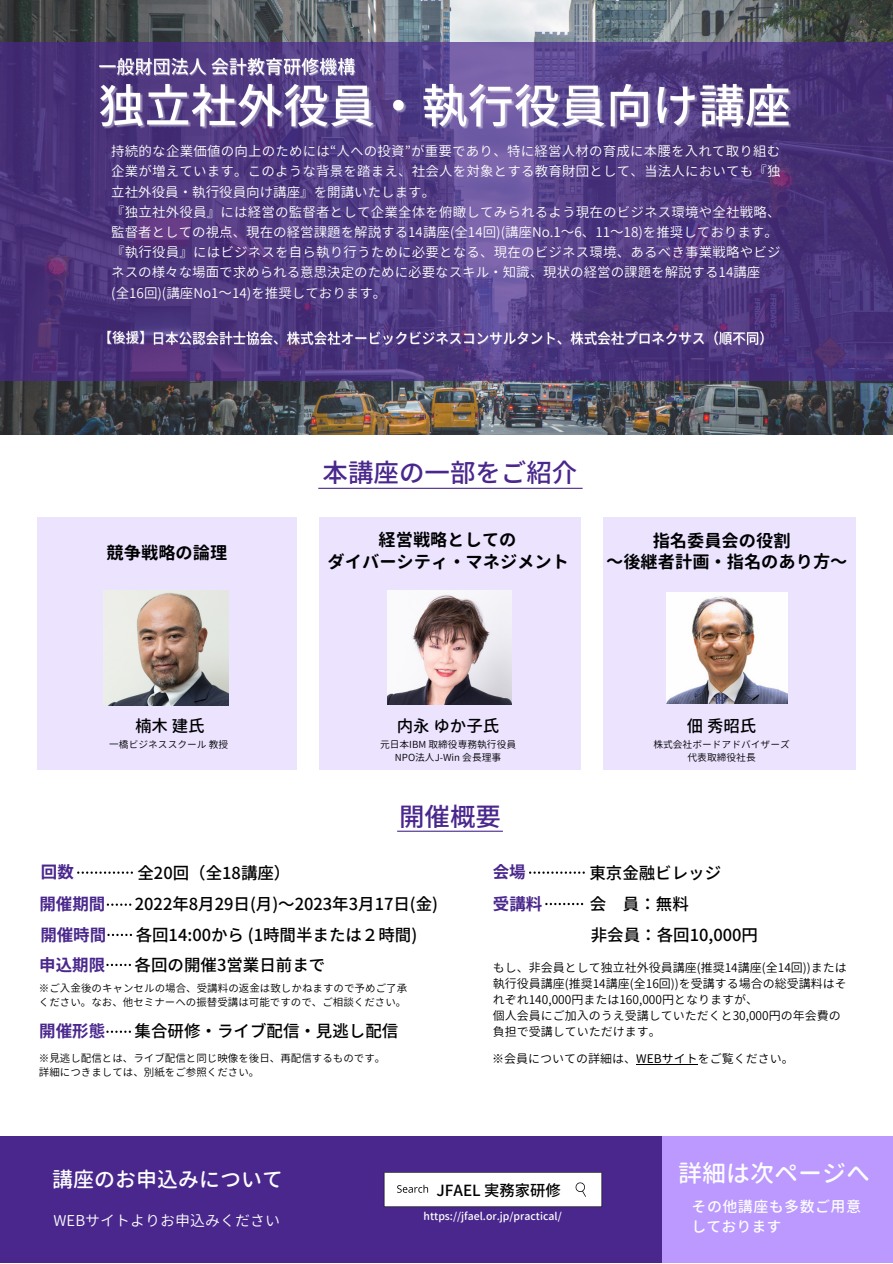
<style>
.page{position:relative;width:893px;height:1264px;background:#fff}
.page>*{position:absolute;margin:0;border:0;box-sizing:border-box;transform-origin:0 0}
.t1{font:500 25.5px "Noto Sans JP";color:#4a278d}
.t2{font:500 24px "Gen Jyuu Gothic";color:#fcfdfd}
.t3{font:500 21px "Gen Jyuu Gothic";color:#fcfdfd}
.t4{font:700 17.25px/21.6px "Gen Jyuu Gothic";color:#000;text-align:center}
.t5{font:500 16.5px "Noto Sans JP";color:#000}
.t6{font:700 16.5px "Noto Sans JP";color:#4a278d}
.t7{font:500 16.5px "Gen Jyuu Gothic";color:#000}
.t8{font:500 15.3px "Noto Sans JP";color:#000}
.t9{font:500 15px/20.2px "Gen Jyuu Gothic";letter-spacing:.03em;color:#fcfdfd}
.t10{font:15px "Gen Jyuu Gothic";color:#fcfdfd}
.t11{font:13.5px/20.2px "Gen Jyuu Gothic";letter-spacing:.01em;color:#fcfdfd}
.t12{font:12px/16px "Gen Jyuu Gothic";color:#000}
.t13{font:10.5px/14px "Gen Jyuu Gothic";color:#000}
.t14{font:500 10.5px "Gen Jyuu Gothic";color:#fff}
.t15{font:9.75px/13px "Gen Jyuu Gothic";color:#000;text-align:center}
.s1{font-style:inherit}
</style>
<div class="page">
<img style="left:0;top:0;width:892px;height:434px">
<svg style="left:0;top:42px;width:892px;height:339px;background:#4f3980"></svg>
<div style="left:0;top:1136px;width:889px;height:126px;background:#4a278d"></div>
<div style="left:662px;top:1136px;width:230px;height:126px;background:#b9f"></div>
<div style="left:384px;top:1172px;width:218px;height:34px;background:#fff"></div>
<div style="left:319px;top:517px;width:261px;height:252px;background:#ece3ff"></div>
<div style="left:37px;top:517px;width:260px;height:252px;background:#ece3ff"></div>
<hr style="left:318px;top:488px;width:264px;height:1px;background:#4a278d">
<hr style="left:397px;top:830px;width:106px;height:1px;background:#4a278d">
<img style="left:97px;top:67px;width:698px;height:75px">
<img style="left:97px;top:50px;width:260px;height:31px">
<img style="left:155px;top:326px;width:619px;height:24px">
<img style="left:97px;top:325px;width:58px;height:25px">
<img style="left:103px;top:590px;width:125px;height:115px">
<img style="left:388px;top:590px;width:123px;height:114px">
<div style="left:602px;top:517px;width:253px;height:252px;background:#ece3ff"></div>
<img style="left:666px;top:592px;width:121px;height:111px">
<svg style="left:107px;top:903px;width:24px;height:2px"></svg>
<svg style="left:77px;top:871px;width:56px;height:2px"></svg>
<svg style="left:106px;top:963px;width:25px;height:3px"></svg>
<svg style="left:107px;top:933px;width:25px;height:3px"></svg>
<svg style="left:529px;top:871px;width:55px;height:2px"></svg>
<svg style="left:545px;top:902px;width:38px;height:3px"></svg>
<hr style="left:636px;top:1063px;width:61px;height:1px;background:#000">
<svg style="left:106px;top:1030px;width:25px;height:2px"></svg>
<p class="t11" style="left:111px;top:141px;width:670px">持続的な企業価値の向上のためには“人への投資”が重要であり、特に経営人材の育成に本腰を入れて取り組む企業が増えています。このような背景を踏まえ、社会人を対象とする教育財団として、当法人においても『独立社外役員・執行役員向け講座』を開講いたします。<br>『独立社外役員』には経営の監督者として企業全体を俯瞰してみられるよう現在のビジネス環境や全社戦略、監督者としての視点、現在の経営課題を解説する14講座(全14回)(講座No.1～6、11～18)を推奨しております。『執行役員』にはビジネスを自ら執り行うために必要となる、現在のビジネス環境、あるべき事業戦略やビジネスの様々な場面で求められる意思決定のために必要なスキル・知識、現状の経営の課題を解説する14講座<br>(全16回)(講座No1～14)を推奨しております。</p>
<p class="t4" style="left:107px;top:541px;width:122px">競争戦略の論理</p>
<p class="t7" style="left:135px;top:714px;width:71px">楠木建氏</p>
<p class="t15" style="left:109px;top:738px;width:121px">一橋ビジネススクール 教授</p>
<h1 class="t1" style="left:322px;top:452px;width:256px">本講座の一部をご紹介</h1>
<p class="t4" style="left:327px;top:528px;width:243px">経営戦略としての<br>ダイバーシティ・マネジメント</p>
<p class="t4" style="left:606px;top:530px;width:243px;line-height:20.9px;text-align:left;text-indent:46px">指名委員会の役割<br>～後継者計画・指名のあり方～</p>
<p class="t7" style="left:397px;top:714px;width:104px">内永ゆか子氏</p>
<p class="t15" style="left:380px;top:737px;width:138px">元日本IBM 取締役専務執行役員<br>NPO法人J-Win 会⾧理事</p>
<h1 class="t1" style="left:399px;top:796px;width:103px">開催概要</h1>
<p class="t7" style="left:686px;top:714px;width:71px">佃秀昭氏</p>
<p class="t15" style="left:653px;top:737px;width:138px">株式会社ボードアドバイザーズ代表取締役社⾧</p>
<p class="t6" style="left:41px;top:859px;width:34px">回数</p>
<p class="t5" style="left:137px;top:860px;width:154px">全20回（全18講座）</p>
<p class="t6" style="left:39px;top:891px;width:67px">開催期間</p>
<p class="t5" style="left:135px;top:890px;width:305px">2022年8月 29日 (月 )～2023年3月 17日 (金)</p>
<p class="t6" style="left:40px;top:921px;width:67px">開催時間</p>
<p class="t5" style="left:136px;top:921px;width:283px">各回14:00から (1時間半または２時間)</p>
<p class="t6" style="left:39px;top:951px;width:67px">申込期限</p>
<p class="t5" style="left:135px;top:951px;width:192px">各回の開催3営業日前まで</p>
<p class="t13" style="left:39px;top:980px;width:370px">※ご入金後のキャンセルの場合、受講料の返金は致しかねますので予めご了承ください。なお、他セミナーへの振替受講は可能ですので、ご相談ください。</p>
<p class="t6" style="left:39px;top:1018px;width:67px">開催形態</p>
<p class="t5" style="left:135px;top:1018px;width:265px">集合研修・ライブ配信・見逃し配信</p>
<p class="t13" style="left:39px;top:1051px;width:348px">※見逃し配信とは、ライブ配信と同じ映像を後日、再配信するものです。詳細につきましては、別紙をご参照ください。</p>
<p class="t6" style="left:493px;top:859px;width:34px">会場</p>
<p class="t5" style="left:589px;top:860px;width:133px">東京金融ビレッジ</p>
<p class="t6" style="left:493px;top:890px;width:51px">受講料</p>
<p class="t5" style="left:590px;top:921px;width:169px">非会員：各回10,000円</p>
<p class="t5" style="left:590px;top:890px;width:100px">会 員：無料</p>
<p class="t12" style="left:492px;top:959px;width:355px">もし、非会員として独立社外役員講座(推奨14講座(全14回))または執行役員講座(推奨14講座(全16回))を受講する場合の総受講料はそれぞれ140,000円または160,000円となりますが、<br>個人会員にご加入のうえ受講していただくと30,000円の年会費の負担で受講していただけます。</p>
<p class="t12" style="left:492px;top:1050px;width:303px">※会員についての詳細は、<span class="s1">WEBサイト</span>をご覧ください。</p>
<h3 class="t3" style="left:52px;top:1164px;width:232px">講座のお申込みについて</h3>
<p class="t10" style="left:54px;top:1209px;width:228px">WEBサイトよりお申込みください</p>
<p class="t8" style="left:436px;top:1177px;width:126px">JFAEL 実務家研修</p>
<p class="t14" style="left:423px;top:1208px;width:140px">https://jfael.or.jp/practical/</p>
<h2 class="t2" style="left:678px;top:1155px;width:193px">詳細は次ページへ</h2>
<p class="t9" style="left:691px;top:1196px;width:171px">その他講座も多数ご用意しております</p>
</div>
